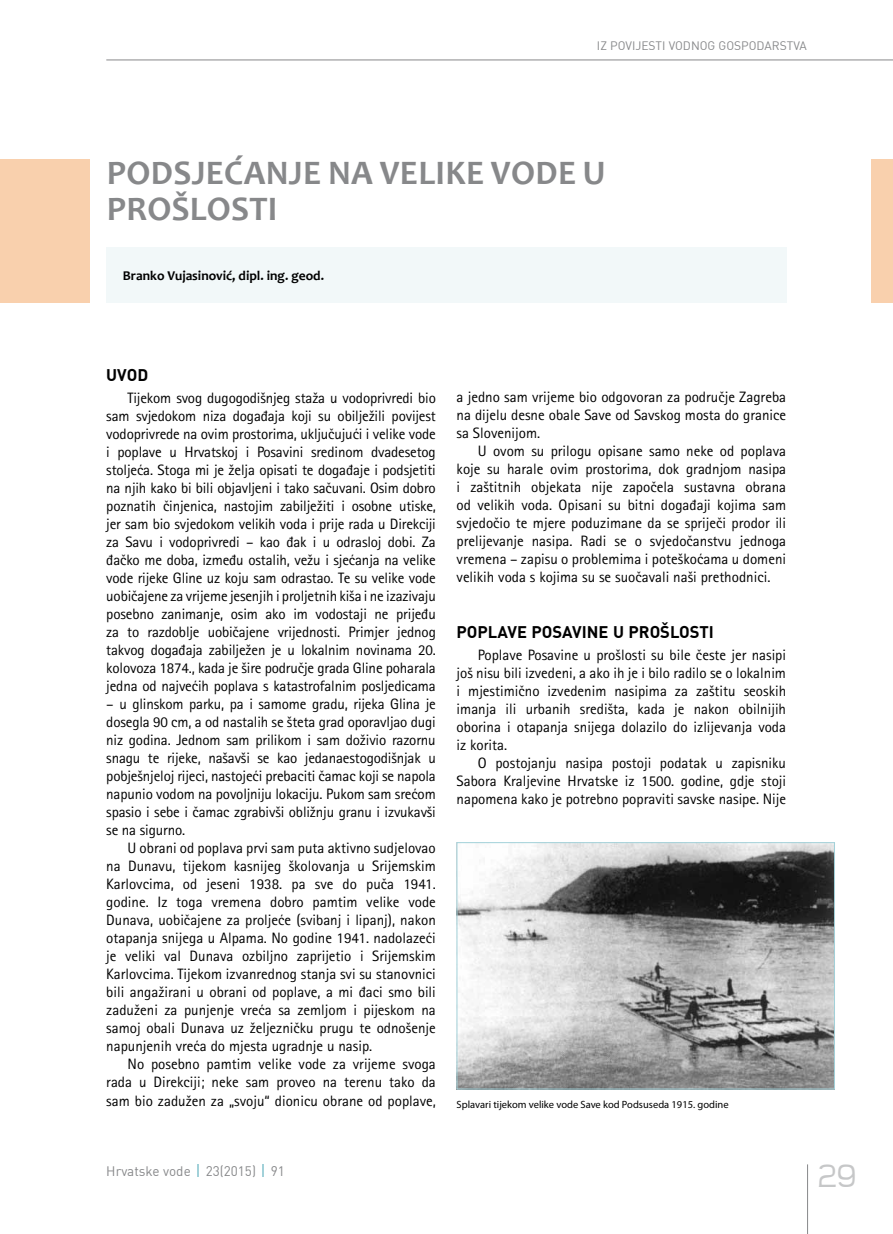
<style>
.page{position:relative;width:893px;height:1234px;background:#fff}
.page>*{position:absolute;margin:0;border:0;box-sizing:border-box;transform-origin:0 0}
.t1{font:300 36px "Teen";color:#c6c7c8}
.t2{font:700 34.5px/36px "Candara";letter-spacing:.01em;color:#87888a}
.t3{font:700 16.5px "DIN";color:#000}
.t4{font:15px/18px "Rotis Sans Serifklemy";color:#000;text-align:justify}
.t5{font:700 13.5px "Candara";color:#000}
.t6{font:13.5px "DIN";color:#87888a}
.t7{font:12px "DIN";color:#87888a}
.t8{font:10.5px "Myriad Pro";color:#000}
</style>
<div class="page">
<hr style="left:807px;top:1164px;width:1px;height:69px;background:#87888a">
<hr style="left:106px;top:60px;width:787px;height:1px;background:#87888a">
<svg style="left:198px;top:1164px;width:1px;height:12px"></svg>
<svg style="left:263px;top:1164px;width:1px;height:12px"></svg>
<div style="left:106px;top:247px;width:681px;height:56px;background:#f2f8f9"></div>
<div style="left:872px;top:159px;width:21px;height:144px;background:#f9d0ad"></div>
<div style="left:0;top:159px;width:89px;height:144px;background:#f9d0ad"></div>
<img style="left:459px;top:844px;width:374px;height:243px">
<div style="left:457px;top:842px;width:378px;height:247px;border:1px solid #a2d1d9"></div>
<p class="t7" style="left:597px;top:37px;width:103px">IZ POVIJESTI VO DNOG</p>
<p class="t7" style="left:719px;top:37px;width:90px">GOSPODARSTVA</p>
<h2 class="t2" style="left:107px;top:155px;width:500px">PODSJEĆANJE NA VELIKE VODE U<br>PROŠLOSTI</h2>
<p class="t5" style="left:123px;top:267px;width:203px">BRANKO VUJASINOVIĆ, DIPL. ING. GEOD.</p>
<p class="t3" style="left:106px;top:363px;width:43px">UVOD</p>
<p class="t4" style="left:106px;top:388px;width:331px;text-indent:21px">Tijekom svog dugogodišnjeg staža u vodoprivredi bio sam svjedokom niza događaja koji su obilježili povijest vodoprivrede na ovim prostorima, uključujući i velike vode i poplave u Hrvatskoj i Posavini sredinom dvadesetog stoljeća. Stoga mi je želja opisati te događaje i podsjetiti na njih kako bi bili objavljeni i tako sačuvani. Osim dobro poznatih činjenica, nastojim zabilježiti i osobne utiske, jer sam bio svjedokom velikih voda i prije rada u Direkciji za Savu i vodoprivredi – kao đak i u odrasloj dobi. Za đačko me doba, između ostalih, vežu i sjećanja na velike vode rijeke Gline uz koju sam odrastao. Te su velike vode uobičajene za vrijeme jesenjih i proljetnih kiša i ne izazivaju posebno zanimanje, osim ako im vodostaji ne prijeđu za to razdoblje uobičajene vrijednosti. Primjer jednog takvog događaja zabilježen je u lokalnim novinama 20. kolovoza 1874., kada je šire područje grada Gline poharala jedna od najvećih poplava s katastrofalnim posljedicama</p>
<p class="t4" style="left:106px;top:694px;width:331px">– u glinskom parku, pa i samome gradu, rijeka Glina je dosegla 90 cm, a od nastalih se šteta grad oporavljao dugi niz godina. Jednom sam prilikom i sam doživio razornu snagu te rijeke, našavši se kao jedanaestogodišnjak u pobješnjeloj rijeci, nastojeći prebaciti čamac koji se napola napunio vodom na povoljniju lokaciju. Pukom sam srećom spasio i sebe i čamac zgrabivši obližnju granu i izvukavši se na sigurno.</p>
<p class="t4" style="left:106px;top:838px;width:331px;text-indent:21px">U obrani od poplava prvi sam puta aktivno sudjelovao na Dunavu, tijekom kasnijeg školovanja u Srijemskim Karlovcima, od jeseni 1938. pa sve do puča 1941. godine. Iz toga vremena dobro pamtim velike vode Dunava, uobičajene za proljeće (svibanj i lipanj), nakon otapanja snijega u Alpama. No godine 1941. nadolazeći je veliki val Dunava ozbiljno zaprijetio i Srijemskim Karlovcima. Tijekom izvanrednog stanja svi su stanovnici bili angažirani u obrani od poplave, a mi đaci smo bili zaduženi za punjenje vreća sa zemljom i pijeskom na samoj obali Dunava uz željezničku prugu te odnošenje napunjenih vreća do mjesta ugradnje u nasip.</p>
<p class="t4" style="left:106px;top:1054px;width:331px;text-indent:21px">No posebno pamtim velike vode za vrijeme svoga rada u Direkciji; neke sam proveo na terenu tako da sam bio zadužen za „svoju“ dionicu obrane od poplave,</p>
<p class="t4" style="left:457px;top:387px;width:331px">a jedno sam vrijeme bio odgovoran za područje Zagreba na dijelu desne obale Save od Savskog mosta do granice sa Slovenijom.</p>
<p class="t4" style="left:457px;top:441px;width:331px;text-indent:21px">U ovom su prilogu opisane samo neke od poplava koje su harale ovim prostorima, dok gradnjom nasipa i zaštitnih objekata nije započela sustavna obrana od velikih voda. Opisani su bitni događaji kojima sam svjedočio te mjere poduzimane da se spriječi prodor ili prelijevanje nasipa. Radi se o svjedočanstvu jednoga vremena – zapisu o problemima i poteškoćama u domeni velikih voda s kojima su se suočavali naši prethodnici.</p>
<p class="t3" style="left:457px;top:620px;width:259px">POPLAVE POSAVINE U PROŠLOSTI</p>
<p class="t4" style="left:457px;top:645px;width:331px;text-indent:21px">Poplave Posavine u prošlosti su bile česte jer nasipi još nisu bili izvedeni, a ako ih je i bilo radilo se o lokalnim i mjestimično izvedenim nasipima za zaštitu seoskih imanja ili urbanih središta, kada je nakon obilnijih oborina i otapanja snijega dolazilo do izlijevanja voda iz korita.</p>
<p class="t4" style="left:457px;top:753px;width:331px;text-indent:21px">O postojanju nasipa postoji podatak u zapisniku Sabora Kraljevine Hrvatske iz 1500. godine, gdje stoji napomena kako je potrebno popraviti savske nasipe. Nije</p>
<p class="t8" style="left:457px;top:1098px;width:274px">Splavari tijekom velike vode Save kod Podsuseda 1915. godine</p>
<p class="t6" style="left:106px;top:1161px;width:180px">Hrvatske vode 23(2015) 91</p>
<h1 class="t1" style="left:816px;top:1156px;width:42px">29</h1>
</div>
